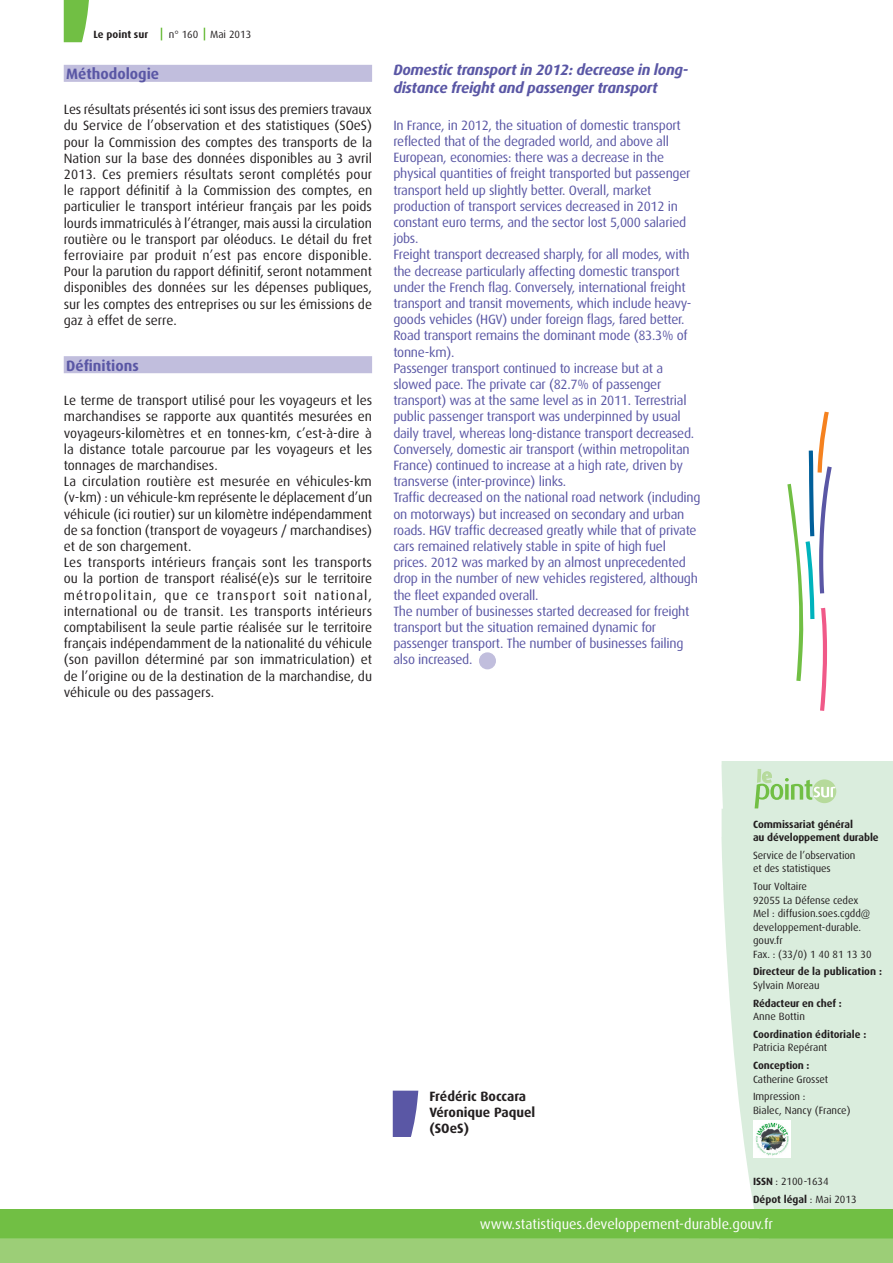
<style>
.page{position:relative;width:893px;height:1263px;background:#fff}
.page>*{position:absolute;margin:0;border:0;box-sizing:border-box;transform-origin:0 0}
.t1{font:700 19.05px "Dax OT";color:#b6da9b}
.Texte_courant{font:italic 700 15px/18px "Dax OT";letter-spacing:-.02em;color:#5a57a5}
.t2{font:700 15px "Dax OT";color:#5a57a5}
.t3{font:14.25px "Dax OT";color:#fff}
.Texte_courant-2{font:13.5px/16.2px "Dax OT";color:#231f20;text-align:justify}
.Texte_courant-3{font:13.5px/16.2px "Dax OT";letter-spacing:-.02em;color:#5a57a5}
.t4{font:700 13.5px "Dax OT";color:#231f20}
.t5{font:10.5px "Dax OT";letter-spacing:-.01em;color:#231f20}
.t6{font:700 10.5px "Dax OT";letter-spacing:-.01em;color:#231f20}
.s1{font-weight:700}
.s2{font-weight:400}
</style>
<div class="page">
<svg style="left:721px;top:809px;width:172px;height:400px;background:#dceedf"></svg>
<svg style="left:0;top:1209px;width:893px;height:54px;background:#84c55b"></svg>
<svg style="left:161px;top:28px;width:1px;height:12px"></svg>
<svg style="left:204px;top:28px;width:1px;height:12px"></svg>
<div style="left:64px;top:65px;width:308px;height:17px;background:#c1bedd"></div>
<svg style="left:64px;top:0;width:25px;height:42px"></svg>
<svg style="left:721px;top:762px;width:172px;height:47px;background:#d1e9d0"></svg>
<svg style="left:787px;top:412px;width:45px;height:299px"></svg>
<img style="left:754px;top:1120px;width:36px;height:37px">
<div style="left:64px;top:356px;width:308px;height:17px;background:#c1bedd;border:2px solid #c1bedd"></div>
<svg style="left:393px;top:1091px;width:25px;height:46px"></svg>
<div style="left:480px;top:653px;width:15px;height:16px;background:#c1bedd;border-radius:50%"></div>
<div style="left:479px;top:652px;width:17px;height:17px;border:2px solid #c1bedd;border-radius:50%"></div>
<p class="t6" style="left:94px;top:28px;width:56px">Le point sur</p>
<p class="t5" style="left:169px;top:29px;width:31px">n° 160</p>
<p class="t5" style="left:210px;top:29px;width:43px">Mai 2013</p>
<p class="t2" style="left:66px;top:66px;width:94px">Méthodologie</p>
<p class="Texte_courant-2" style="left:64px;top:102px;width:310px">Les résultats présentés ici sont issus des premiers travaux du Service de l’observation et des statistiques (SOeS) pour la Commission des comptes des transports de la Nation sur la base des données disponibles au 3 avril 2013. Ces premiers résultats seront complétés pour le rapport définitif à la Commission des comptes, en particulier le transport intérieur français par les poids lourds immatriculés à l’étranger, mais aussi la circulation routière ou le transport par oléoducs. Le détail du fret ferroviaire par produit n’est pas encore disponible.<br>Pour la parution du rapport définitif, seront notamment disponibles des données sur les dépenses publiques, sur les comptes des entreprises ou sur les émissions de gaz à effet de serre.</p>
<p class="t2" style="left:66px;top:357px;width:74px">Définitions</p>
<p class="Texte_courant-2" style="left:64px;top:392px;width:310px">Le terme de transport utilisé pour les voyageurs et les marchandises se rapporte aux quantités mesurées en voyageurs-kilomètres et en tonnes-km, c’est-à-dire à la distance totale parcourue par les voyageurs et les tonnages de marchandises.</p>
<p class="Texte_courant-2" style="left:64px;top:473px;width:310px">La circulation routière est mesurée en véhicules-km (v‑km) : un véhicule-km représente le déplacement d’un véhicule (ici routier) sur un kilomètre indépendamment de sa fonction (transport de voyageurs / marchandises) et de son chargement.</p>
<p class="Texte_courant-2" style="left:64px;top:554px;width:310px">Les transports intérieurs français sont les transports ou la portion de transport réalisé(e)s sur le territoire métropolitain, que ce transport soit national, international ou de transit. Les transports intérieurs comptabilisent la seule partie réalisée sur le territoire français indépendamment de la nationalité du véhicule (son pavillon déterminé par son immatriculation) et de l’origine ou de la destination de la marchandise, du véhicule ou des passagers.</p>
<p class="Texte_courant" style="left:393px;top:61px;width:296px">Domestic transport in 2012: decrease in long&shy;distance freight and passenger transport</p>
<p class="Texte_courant-3" style="left:393px;top:117px;width:299px">In France, in 2012, the situation of domestic transport reflected that of the degraded world, and above all European, economies: there was a decrease in the physical quantities of freight transported but passenger transport held up slightly better. Overall, market production of transport services decreased in 2012 in constant euro terms, and the sector lost 5,000 salaried jobs.</p>
<p class="Texte_courant-3" style="left:393px;top:247px;width:300px">Freight transport decreased sharply, for all modes, with the decrease particularly affecting domestic transport under the French flag. Conversely, international freight transport and transit movements, which include heavy&shy;goods vehicles (HGV) under foreign flags, fared better.<br>Road transport remains the dominant mode (83.3% of tonne-km).</p>
<p class="Texte_courant-3" style="left:393px;top:360px;width:302px">Passenger transport continued to increase but at a slowed pace. The private car (82.7% of passenger transport) was at the same level as in 2011. Terrestrial public passenger transport was underpinned by usual daily travel, whereas long-distance transport decreased.<br>Conversely, domestic air transport (within metropolitan France) continued to increase at a high rate, driven by transverse (inter-province) links.</p>
<p class="Texte_courant-3" style="left:393px;top:490px;width:309px">Traffic decreased on the national road network (including on motorways) but increased on secondary and urban roads. HGV traffic decreased greatly while that of private cars remained relatively stable in spite of high fuel prices. 2012 was marked by an almost unprecedented drop in the number of new vehicles registered, although the fleet expanded overall.</p>
<p class="Texte_courant-3" style="left:393px;top:603px;width:298px">The number of businesses started decreased for freight transport but the situation remained dynamic for passenger transport. The number of businesses failing also increased.</p>
<p class="t4" style="left:429px;top:1089px;width:98px">Frédéric Boccara</p>
<p class="t4" style="left:429px;top:1105px;width:107px">Véronique Paquel</p>
<p class="t4" style="left:429px;top:1121px;width:41px">(SOeS)</p>
<p class="t1" style="left:762px;top:765px;width:12px">e</p>
<p class="t6" style="left:753px;top:818px;width:102px">Commissariat général</p>
<p class="t6" style="left:753px;top:831px;width:127px">au développement durable</p>
<p class="t5" style="left:753px;top:849px;width:104px">Service de l’observation</p>
<p class="t5" style="left:753px;top:863px;width:79px">et des statistiques</p>
<p class="t5" style="left:753px;top:881px;width:56px">Tour Voltaire</p>
<p class="t5" style="left:753px;top:894px;width:107px">92055 La Défense cedex</p>
<p class="t5" style="left:753px;top:908px;width:119px">Mel : diffusion.soes.cgdd@</p>
<p class="t5" style="left:753px;top:921px;width:110px">developpement-durable.</p>
<p class="t5" style="left:753px;top:935px;width:31px">gouv.fr</p>
<p class="t5" style="left:753px;top:948px;width:120px">Fax. : (33/0) 1 40 81 13 30</p>
<p class="t6" style="left:753px;top:966px;width:130px">Directeur de la publication :</p>
<p class="t5" style="left:753px;top:979px;width:68px">Sylvain Moreau</p>
<p class="t6" style="left:753px;top:997px;width:90px">Rédacteur en chef :</p>
<p class="t5" style="left:753px;top:1011px;width:53px">Anne Bottin</p>
<p class="t6" style="left:753px;top:1028px;width:115px">Coordination éditoriale :</p>
<p class="t5" style="left:753px;top:1042px;width:76px">Patricia Repérant</p>
<p class="t6" style="left:753px;top:1059px;width:58px">Conception :</p>
<p class="t5" style="left:753px;top:1073px;width:77px">Catherine Grosset</p>
<p class="t5" style="left:753px;top:1091px;width:54px">Impression :</p>
<p class="t5" style="left:753px;top:1104px;width:99px">Bialec, Nancy (France)</p>
<p class="t5" style="left:753px;top:1175px;width:77px"><span class="s1">ISSN</span> : 2100-1634</p>
<p class="t6" style="left:753px;top:1193px;width:105px">Dépot légal <span class="s2">: Mai 2013</span></p>
<p class="t3" style="left:480px;top:1216px;width:295px">www.statistiques.developpement-durable.gouv.fr</p>
</div>
